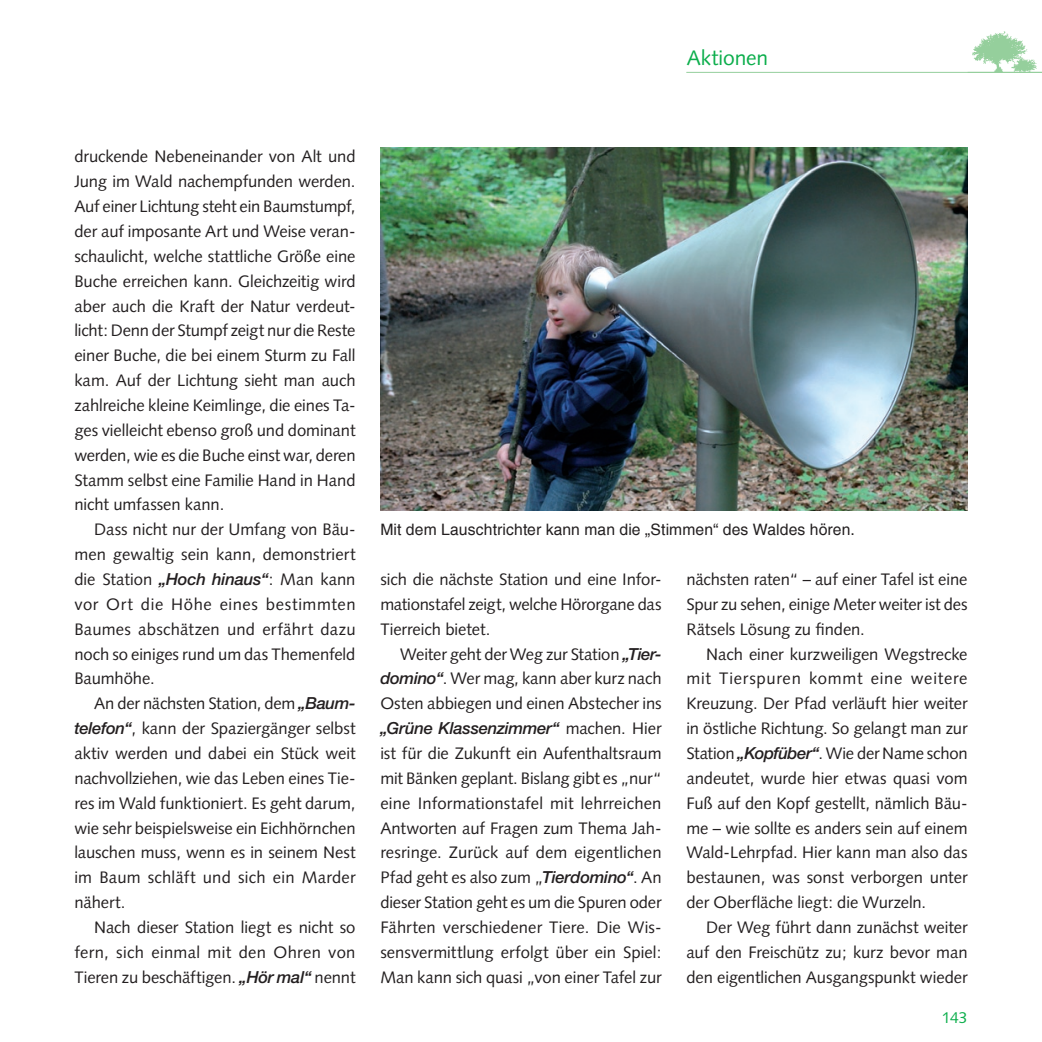
<style>
.page{position:relative;width:1042px;height:1042px;background:#fff}
.page>*{position:absolute;margin:0;border:0;box-sizing:border-box;transform-origin:0 0}
.t1{font:21px "Syntax";letter-spacing:-.005em;color:#0cae4c}
.t2{font:16.62px/24.8px "Syntax";letter-spacing:-.005em;color:#231f20;text-align:justify}
.t3{font:italic 500 16.62px "Helvetica Neue";letter-spacing:-.015em;color:#231f20}
.t4{font:15.75px "Helvetica";letter-spacing:.005em;color:#231f20}
.t5{font:15.75px "Syntax";color:#0cae4c}
.s1{font-family:"Helvetica Neue";font-weight:500;font-style:italic}
.s2{font-family:"Syntax";font-weight:400;font-style:normal}
</style>
<div class="page">
<hr style="left:686px;top:72px;width:356px;height:1px;background:#95cf9c">
<img style="left:971px;top:31px;width:71px;height:41px">
<img style="left:380px;top:148px;width:587px;height:362px">
<p class="t1" style="left:687px;top:46px;width:83px">Aktionen</p>
<p class="t2" style="left:74px;top:144px;width:283px">druckende Nebeneinander von Alt und Jung im Wald nachempfunden werden.<br>Auf einer Lichtung steht ein Baumstumpf, der auf imposante Art und Weise veran&shy;schaulicht, welche stattliche Größe eine Buche erreichen kann. Gleichzeitig wird aber auch die Kraft der Natur verdeut&shy;licht: Denn der Stumpf zeigt nur die Reste einer Buche, die bei einem Sturm zu Fall kam. Auf der Lichtung sieht man auch zahlreiche kleine Keimlinge, die eines Ta&shy;ges vielleicht ebenso groß und dominant werden, wie es die Buche einst war, deren Stamm selbst eine Familie Hand in Hand nicht umfassen kann.</p>
<p class="t2" style="left:74px;top:517px;width:283px;text-indent:20px">Dass nicht nur der Umfang von Bäu&shy;men gewaltig sein kann, demonstriert die Station <span class="s1">„Hoch hinaus“</span>: Man kann vor Ort die Höhe eines bestimmten Baumes abschätzen und erfährt dazu noch so einiges rund um das Themenfeld Baumhöhe.</p>
<p class="t2" style="left:74px;top:691px;width:283px;text-indent:20px">An der nächsten Station, dem <span class="s1">„Baum&shy;telefon“</span>, kann der Spaziergänger selbst aktiv werden und dabei ein Stück weit nachvollziehen, wie das Leben eines Tie&shy;res im Wald funktioniert. Es geht darum, wie sehr beispielsweise ein Eichhörnchen lauschen muss, wenn es in seinem Nest im Baum schläft und sich ein Marder nähert.</p>
<p class="t2" style="left:74px;top:915px;width:283px;text-indent:20px">Nach dieser Station liegt es nicht so fern, sich einmal mit den Ohren von Tieren zu beschäftigen. <span class="s1">„Hör mal“</span> nennt</p>
<p class="t4" style="left:380px;top:520px;width:476px">Mit dem Lauschtrichter kann man die „Stimmen“ des Waldes hören.</p>
<p class="t2" style="left:380px;top:567px;width:283px">sich die nächste Station und eine Infor&shy;mationstafel zeigt, welche Hörorgane das Tierreich bietet.</p>
<p class="t2" style="left:380px;top:641px;width:283px;text-indent:20px">Weiter geht der Weg zur Station <span class="s1">„Tier&shy;domino“</span>. Wer mag, kann aber kurz nach Osten abbiegen und einen Abstecher ins</p>
<p class="t3" style="left:380px;top:718px;width:283px">„Grüne Klassenzimmer“ <span class="s2">machen. Hier</span></p>
<p class="t2" style="left:380px;top:741px;width:283px">ist für die Zukunft ein Aufenthaltsraum mit Bänken geplant. Bislang gibt es „nur“ eine Informationstafel mit lehrreichen Antworten auf Fragen zum Thema Jah&shy;resringe. Zurück auf dem eigentlichen Pfad geht es also zum „<span class="s1">Tierdomino“</span>. An dieser Station geht es um die Spuren oder Fährten verschiedener Tiere. Die Wis&shy;sensvermittlung erfolgt über ein Spiel:<br>Man kann sich quasi „von einer Tafel zur</p>
<p class="t2" style="left:686px;top:567px;width:283px">nächsten raten“ – auf einer Tafel ist eine Spur zu sehen, einige Meter weiter ist des Rätsels Lösung zu finden.</p>
<p class="t2" style="left:686px;top:641px;width:283px;text-indent:20px">Nach einer kurzweiligen Wegstrecke mit Tierspuren kommt eine weitere Kreuzung. Der Pfad verläuft hier weiter in östliche Richtung. So gelangt man zur Station <span class="s1">„Kopfüber“</span>. Wie der Name schon andeutet, wurde hier etwas quasi vom Fuß auf den Kopf gestellt, nämlich Bäu&shy;me – wie sollte es anders sein auf einem Wald-Lehrpfad. Hier kann man also das bestaunen, was sonst verborgen unter der Oberfläche liegt: die Wurzeln.</p>
<p class="t2" style="left:686px;top:915px;width:283px;text-indent:20px">Der Weg führt dann zunächst weiter auf den Freischütz zu; kurz bevor man den eigentlichen Ausgangspunkt wieder</p>
<p class="t5" style="left:942px;top:1008px;width:27px">143</p>
</div>
